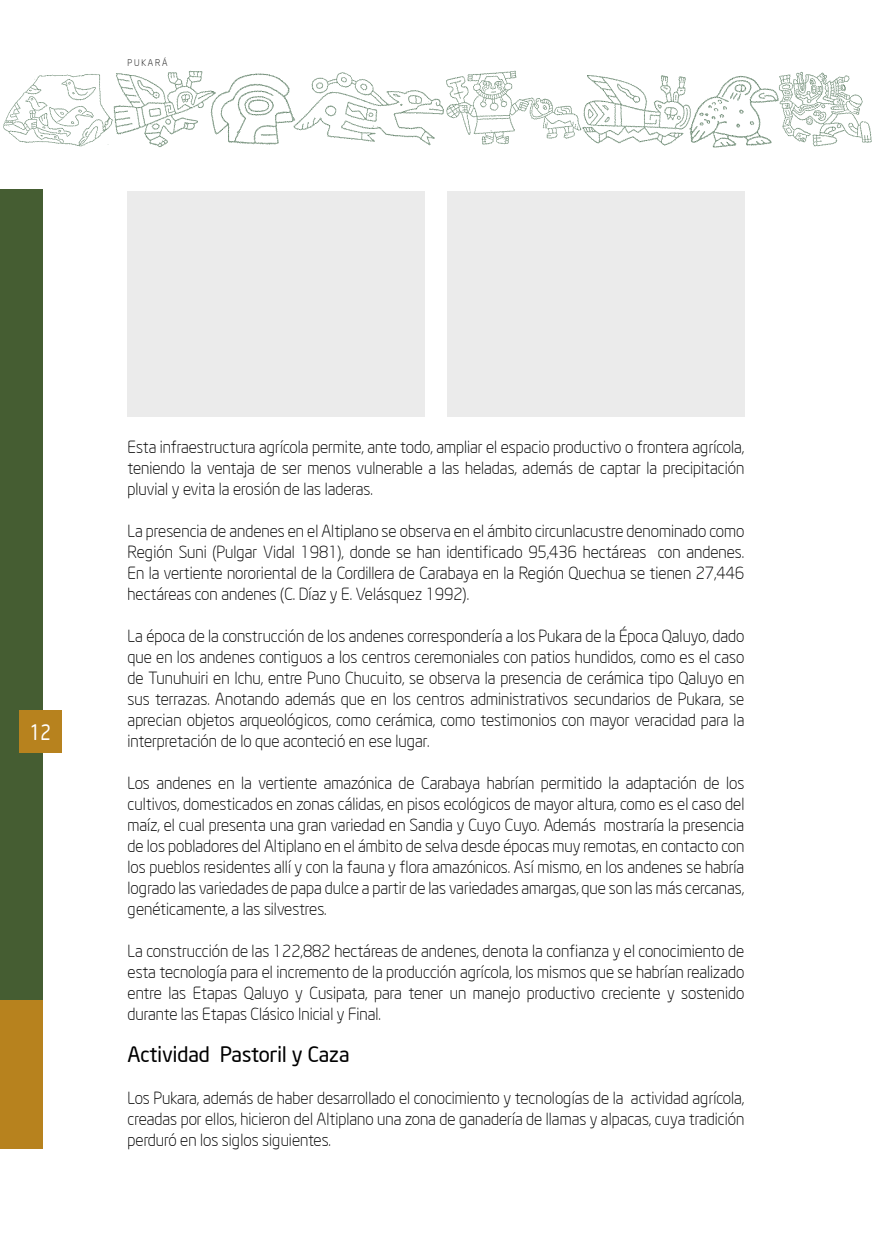
<style>
.page{position:relative;width:872px;height:1255px;background:#fff}
.page>*{position:absolute;margin:0;border:0;box-sizing:border-box;transform-origin:0 0}
.t1{font:21px "Neo Sans Intel";color:#000}
.t2{font:21px "Neo Sans Intel";color:#fff;scale:.85 1}
.t3{font:300 16.5px/21px "Neo Sans Intel";color:#000;text-align:justify}
.t4{font:300 9px "Neo Sans Intel";letter-spacing:.2em;color:#000}
</style>
<div class="page">
<img style="left:3px;top:70px;width:869px;height:78px">
<div style="left:0;top:189px;width:43px;height:810px;background:#455d32"></div>
<div style="left:0;top:999px;width:43px;height:149px;background:#b7821e"></div>
<div style="left:19px;top:710px;width:43px;height:43px;background:#b7821e"></div>
<div style="left:128px;top:191px;width:297px;height:226px;background:#ebebeb"></div>
<div style="left:446px;top:191px;width:298px;height:226px;background:#ebebeb"></div>
<p class="t4" style="left:128px;top:58px;width:41px">PUKARá</p>
<p class="t2" style="left:30px;top:719px;width:26px">12</p>
<p class="t3" style="left:128px;top:436px;width:618px">Esta infraestructura agrícola permite, ante todo, ampliar el espacio productivo o frontera agrícola, teniendo la ventaja de ser menos vulnerable a las heladas, además de captar la precipitación pluvial y evita la erosión de las laderas.</p>
<p class="t3" style="left:128px;top:520px;width:618px">La presencia de andenes en el Altiplano se observa en el ámbito circunlacustre denominado como Región Suni (Pulgar Vidal 1981), donde se han identificado 95,436 hectáreas con andenes.<br>En la vertiente nororiental de la Cordillera de Carabaya en la Región Quechua se tienen 27,446 hectáreas con andenes (C. Díaz y E. Velásquez 1992).</p>
<p class="t3" style="left:128px;top:625px;width:618px">La época de la construcción de los andenes correspondería a los Pukara de la Época Qaluyo, dado que en los andenes contiguos a los centros ceremoniales con patios hundidos, como es el caso de Tunuhuiri en Ichu, entre Puno Chucuito, se observa la presencia de cerámica tipo Qaluyo en sus terrazas. Anotando además que en los centros administrativos secundarios de Pukara, se aprecian objetos arqueológicos, como cerámica, como testimonios con mayor veracidad para la interpretación de lo que aconteció en ese lugar.</p>
<p class="t3" style="left:128px;top:772px;width:618px">Los andenes en la vertiente amazónica de Carabaya habrían permitido la adaptación de los cultivos, domesticados en zonas cálidas, en pisos ecológicos de mayor altura, como es el caso del maíz, el cual presenta una gran variedad en Sandia y Cuyo Cuyo. Además mostraría la presencia de los pobladores del Altiplano en el ámbito de selva desde épocas muy remotas, en contacto con los pueblos residentes allí y con la fauna y flora amazónicos. Así mismo, en los andenes se habría logrado las variedades de papa dulce a partir de las variedades amargas, que son las más cercanas, genéticamente, a las silvestres.</p>
<p class="t3" style="left:128px;top:940px;width:618px">La construcción de las 122,882 hectáreas de andenes, denota la confianza y el conocimiento de esta tecnología para el incremento de la producción agrícola, los mismos que se habrían realizado entre las Etapas Qaluyo y Cusipata, para tener un manejo productivo creciente y sostenido durante las Etapas Clásico Inicial y Final.</p>
<p class="t1" style="left:128px;top:1041px;width:223px">Actividad Pastoril y Caza</p>
<p class="t3" style="left:128px;top:1087px;width:618px">Los Pukara, además de haber desarrollado el conocimiento y tecnologías de la actividad agrícola, creadas por ellos, hicieron del Altiplano una zona de ganadería de llamas y alpacas, cuya tradición perduró en los siglos siguientes.</p>
</div>
